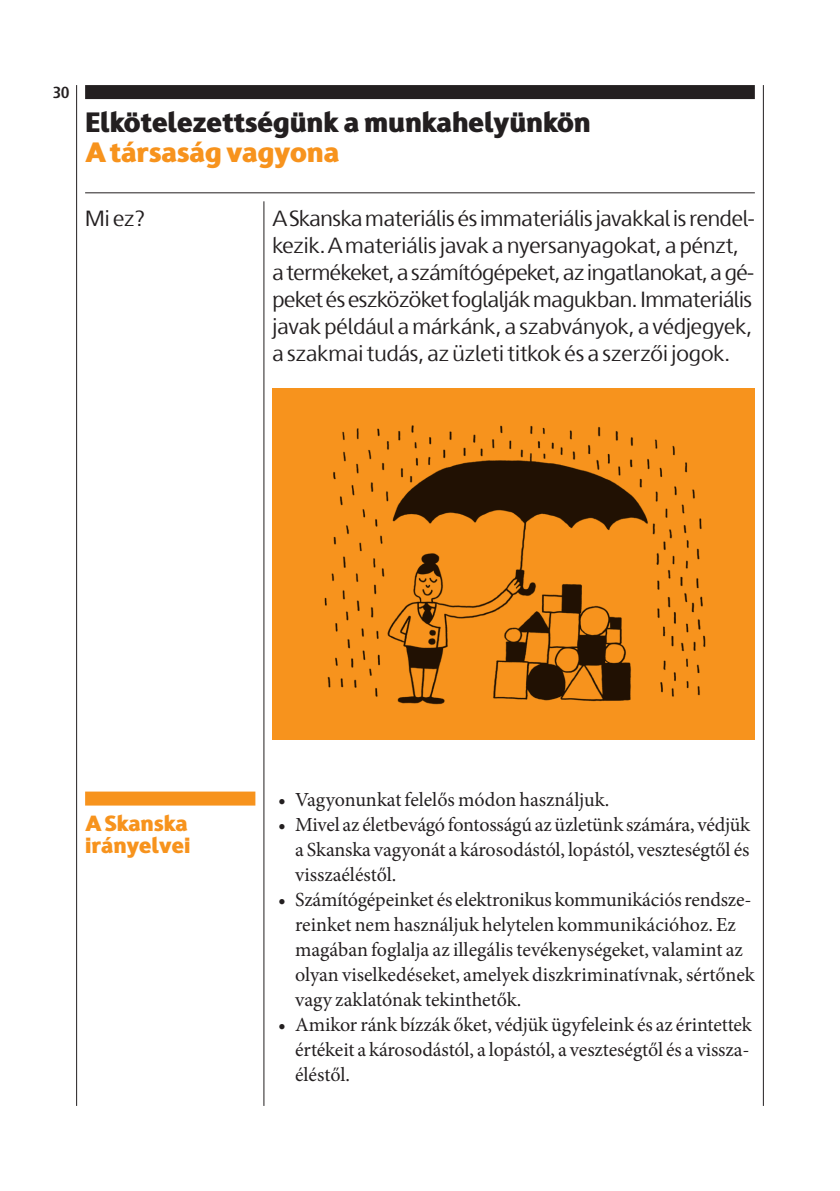
<style>
.page{position:relative;width:840px;height:1191px;background:#fff}
.page>*{position:absolute;margin:0;border:0;box-sizing:border-box;transform-origin:0 0}
.t1{font:900 28px "Skanska Sans Pro";letter-spacing:-.005em;color:#231f20}
.t2{font:900 28px "Skanska Sans Pro";letter-spacing:-.005em;color:#f7931d}
.t3{font:22px/27px "Skanska Sans Pro";letter-spacing:-.01em;color:#231f20}
.t4{font:900 22px/22px "Skanska Sans Pro";color:#f7931d}
.t5{font:20px/25px "Minion Pro";letter-spacing:-.005em;color:#231f20}
.t6{font:700 16px "Skanska Sans Pro";color:#231f20}
</style>
<div class="page">
<hr style="left:76px;top:85px;width:1px;height:1021px;background:#231f20">
<div style="left:85px;top:85px;width:669px;height:14px;background:#231f20"></div>
<hr style="left:85px;top:192px;width:669px;height:1px;background:#231f20">
<hr style="left:263px;top:201px;width:1px;height:905px;background:#231f20">
<hr style="left:762px;top:85px;width:1px;height:1021px;background:#231f20">
<div style="left:85px;top:791px;width:170px;height:14px;background:#f7931d"></div>
<div style="left:272px;top:388px;width:482px;height:351px;background:#f7931d"></div>
<img style="left:324px;top:425px;width:382px;height:280px">
<p class="t6" style="left:53px;top:83px;width:18px">30</p>
<h1 class="t1" style="left:85px;top:105px;width:507px">Elkötelezettségünk a munkahelyünkön</h1>
<h1 class="t2" style="left:85px;top:135px;width:256px">A társaság vagyona</h1>
<p class="t3" style="left:85px;top:205px;width:61px">Mi ez?</p>
<p class="t3" style="left:272px;top:205px;width:482px">A Skanska materiális és immateriális javakkal is rendel&shy;kezik. A materiális javak a nyersanyagokat, a pénzt, a termékeket, a számítógépeket, az ingatlanokat, a gé&shy;peket és eszközöket foglalják magukban. Immateriális javak például a márkánk, a szabványok, a védjegyek, a szakmai tudás, az üzleti titkok és a szerzői jogok.</p>
<p class="t4" style="left:85px;top:811px;width:107px">A Skanska irányelvei</p>
<p class="t5" style="left:278px;top:787px;width:332px">• Vagyonunkat felelős módon használjuk.</p>
<p class="t5" style="left:295px;top:812px;width:456px;text-align:justify;text-indent:-17px">• Mivel az életbevágó fontosságú az üzletünk számára, védjük a Skanska vagyonát a károsodástól, lopástól, veszteségtől és visszaéléstől.</p>
<p class="t5" style="left:295px;top:887px;width:461px;text-indent:-17px">• Számítógépeinket és elektronikus kommunikációs rendsze&shy;reinket nem használjuk helytelen kommunikációhoz. Ez magában foglalja az illegális tevékenységeket, valamint az olyan viselkedéseket, amelyek diszkriminatívnak, sértőnek vagy zaklatónak tekinthetők.</p>
<p class="t5" style="left:295px;top:1012px;width:458px;text-indent:-17px">• Amikor ránk bízzák őket, védjük ügyfeleink és az érintettek értékeit a károsodástól, a lopástól, a veszteségtől és a vissza&shy;éléstől.</p>
</div>
